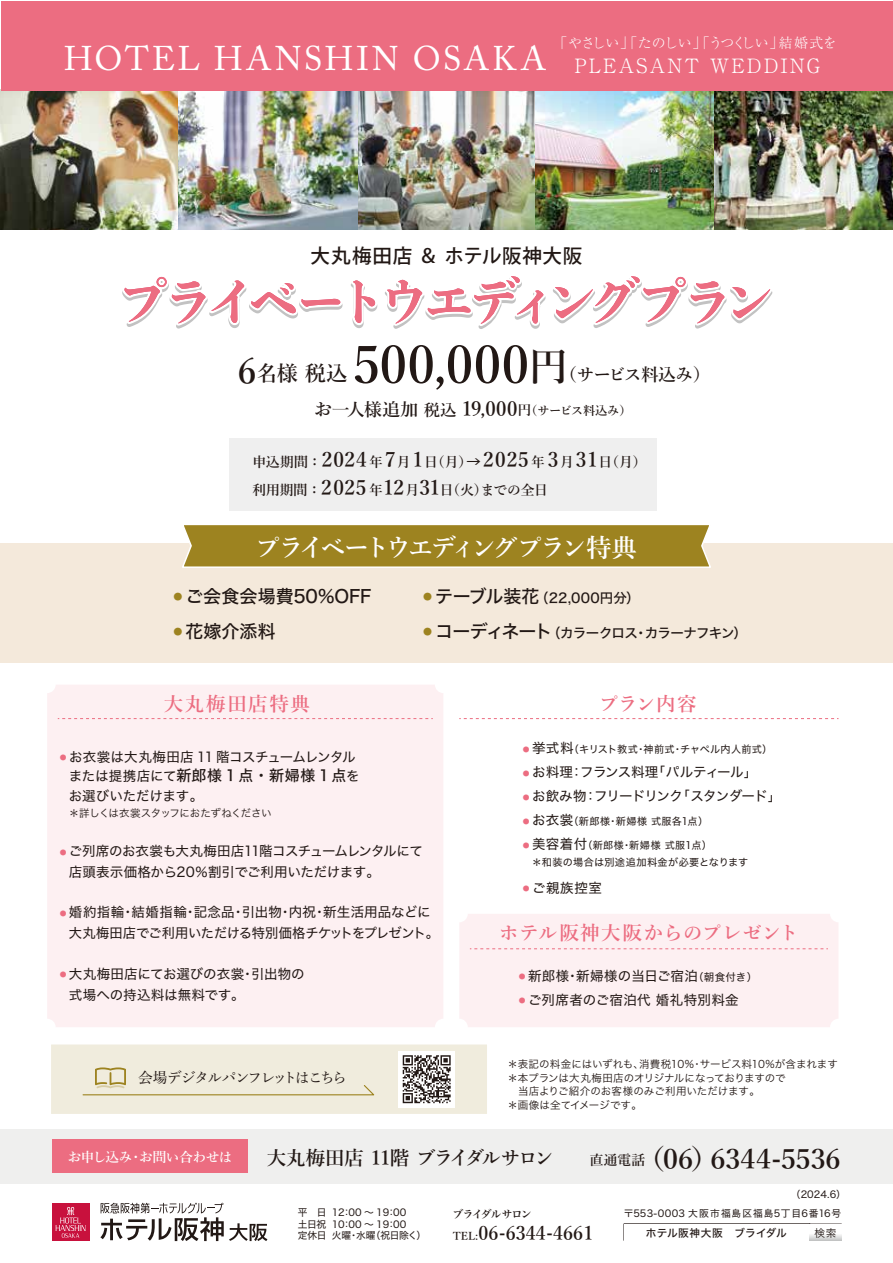
<style>
.page{position:relative;width:893px;height:1263px;background:#fff}
.page>*{position:absolute;margin:0;border:0;box-sizing:border-box;transform-origin:0 0}
.t1{font:800 51.3px "Yu Min";letter-spacing:-.165em;color:#e84572}
.t2{font:34.05px "Adobe Caslon Pro";letter-spacing:.08em;color:#fff}
.t3{font:600 27px "Yu Min";letter-spacing:.005em;color:#221815;scale:1.05 1}
.t4{font:600 25.5px "Yu Min";letter-spacing:-.14em;color:#fff}
.t5{font:600 21.15px "Yu Min";color:#221815}
.t6{font:600 19.5px "Yu Min";letter-spacing:-.045em;color:#221815}
.t7{font:600 19.5px "Yu Min";letter-spacing:.03em;color:#ec6d81}
.t8{font:500 19.5px "Koz Go Pro";letter-spacing:.035em;color:#221815}
.t9{font:600 19.5px "Yu Min";letter-spacing:.08em;color:#ec6d81}
.t10{font:600 19.5px "Yu Min";letter-spacing:.06em;color:#ec6d81}
.t11{font:600 18.9px "Yu Min";letter-spacing:.01em;color:#221815}
.t12{font:18px "Hiragino Sans W5";color:#221815}
.t13{font:600 17.55px "Yu Min";letter-spacing:-.045em;color:#221815}
.t14{font:15px "Hiragino Sans W5";letter-spacing:.04em;color:#221815}
.t15{font:500 14.7px "Yu Min";letter-spacing:-.115em;color:#221815}
.t16{font:300 13.95px "Ryumin Pr 6 N";letter-spacing:-.02em;color:#fff}
.t17{font:600 13.8px/27.3px "Yu Min";letter-spacing:-.015em;color:#221815}
.t18{font:13.5px/21px "Hiragino Sans W4";letter-spacing:-.005em;color:#221815}
.t19{font:13.5px/21px "Hiragino Sans W4";letter-spacing:-.03em;color:#221815}
.t20{font:13.5px "Hiragino Sans W4";letter-spacing:-.035em;color:#221815}
.t21{font:13.5px "Hiragino Sans W5";letter-spacing:-.065em;color:#221815}
.t22{font:13.5px "Hiragino Sans W4";letter-spacing:-.055em;color:#221815}
.t23{font:13.5px "Hiragino Sans W4";letter-spacing:.015em;color:#221815}
.t24{font:13.5px "Hiragino Sans W5";letter-spacing:-.035em;color:#221815}
.t25{font:13.5px "Hiragino Sans W4";letter-spacing:.025em;color:#221815}
.t26{font:600 13.5px "Yu Min";letter-spacing:-.02em;color:#fff}
.t27{font:600 12.15px "Yu Min";letter-spacing:-.025em;color:#221815}
.t28{font:10.65px "Hiragino Sans W5";letter-spacing:.02em;color:#221815}
.t29{font:10.65px "Hiragino Sans W3";color:#221815}
.t30{font:10.5px/13.5px "Hiragino Sans W3";letter-spacing:-.015em;color:#221815}
.t31{font:10.5px "Hiragino Sans W3";color:#231815}
.t32{font:10.5px "Hiragino Sans W3";letter-spacing:-.04em;color:#221815}
.t33{font:10.5px "Hira Min Pro N W6";letter-spacing:-.06em;color:#221815}
.t34{font:10.2px/16.5px "Hiragino Sans W4";letter-spacing:.03em;color:#221815}
.t35{font:9.75px/11.7px "Hiragino Sans W4";color:#221815}
.t36{font:9.75px "Hiragino Sans W4";letter-spacing:.06em;color:#221815}
.t37{font:9.75px "Hiragino Sans W4";color:#221715}
.s1{font-size:51.6px}
.s2{font-size:38.7px}
.s3{font-size:17.85px}
.s4{font-size:16.2px}
.s5{font-size:19.8px}
.s6{font-size:13.5px}
.s7{font-size:35.1px}
.s8{font-size:20.25px}
.s9{font-family:"C4 Universal Line LG E";font-weight:400}
.s10{font-size:18px}
.s11{font-family:"Hiragino Sans W3";font-size:6.75px;color:#ec6d81}
.s12{font-family:"Hiragino Sans W4";font-size:13.5px}
.s13{font-size:10.5px}
.s14{font-size:10.8px}
</style>
<div class="page">
<img style="left:0;top:90px;width:892px;height:139px">
<div style="left:1px;top:1px;width:892px;height:90px;background:#ec6d81"></div>
<div style="left:0;top:543px;width:893px;height:120px;background:#f4e9db"></div>
<div style="left:47px;top:684px;width:396px;height:343px;background:#fdf0f2;border-radius:9px"></div>
<div style="left:459px;top:914px;width:379px;height:113px;background:#fdf0f2;border-radius:9px"></div>
<svg style="left:470px;top:948px;width:358px;height:1px"></svg>
<svg style="left:58px;top:278px;width:780px;height:442px"></svg>
<svg style="left:810px;top:1235px;width:31px;height:5px"></svg>
<svg style="left:100px;top:1203px;width:167px;height:38px"></svg>
<div style="left:52px;top:1203px;width:38px;height:38px;background:#c8113d"></div>
<svg style="left:56px;top:1207px;width:30px;height:31px"></svg>
<div style="left:0;top:1129px;width:893px;height:54px;background:#efefee"></div>
<div style="left:52px;top:1140px;width:196px;height:33px;background:#ec6d81"></div>
<div style="left:51px;top:1044px;width:436px;height:70px;background:#f0ecdd"></div>
<div style="left:398px;top:1051px;width:57px;height:56px;background:#fff"></div>
<svg style="left:403px;top:1055px;width:48px;height:48px"></svg>
<svg style="left:82px;top:1067px;width:293px;height:29px"></svg>
<div style="left:230px;top:438px;width:427px;height:72px;background:#efefef"></div>
<p class="t16" style="left:553px;top:32px;width:285px">「やさしい」「たのしい」「うつくしい」結婚式を</p>
<h2 class="t2" style="left:64px;top:38px;width:758px">HOTEL HANSHIN OSAKA <sub>PLEASANT</sub> <sub>WEDDING</sub></h2>
<h3 class="t8" style="left:311px;top:244px;width:273px">大丸梅田店 ＆ ホテル阪神大阪</h3>
<h1 class="t1" style="left:117px;top:262px;width:659px">プライベートウエディングプラン</h1>
<p class="t13" style="left:353px;top:365px;width:359px"><span class="s1">500,000</span><span class="s2">円</span>（サービス料込み）</p>
<p class="t27" style="left:314px;top:403px;width:319px"><span class="s3">お一人様追加</span> <span class="s4">税込</span> <span class="s5">19,000</span><span class="s6">円</span>（サービス料込み）</p>
<h3 class="t5" style="left:238px;top:362px;width:111px"><span class="s7">6</span>名様 税込</h3>
<p class="t17" style="left:252px;top:449px;width:396px">申込期間：<span class="s8">2024</span>年 <span class="s8">7</span>月<span class="s8">1</span>日（月）<span class="s9">→</span> <span class="s8">2025</span>年 <span class="s8">3</span>月<span class="s8">31</span>日（月）利用期間：<span class="s8">2025</span> 年<span class="s8">12</span>月<span class="s8">31</span>日（火）までの全日</p>
<h3 class="t4" style="left:255px;top:534px;width:383px">プライベートウエディングプラン特典</h3>
<h3 class="t12" style="left:173px;top:580px;width:200px"><sup>●</sup> ご会食会場費50%OFF</h3>
<h3 class="t12" style="left:173px;top:615px;width:103px"><sup>●</sup> 花嫁介添料</h3>
<p class="t24" style="left:423px;top:586px;width:218px"><sup>●</sup> <span class="s10">テーブル装花</span>（22,000円分）</p>
<p class="t21" style="left:423px;top:621px;width:325px"><sup>●</sup> <span class="s10">コーディネート</span>（カラークロス・カラーナフキン）</p>
<h3 class="t9" style="left:164px;top:693px;width:148px">大丸梅田店特典</h3>
<p class="t20" style="left:60px;top:745px;width:297px"><span class="s11">●</span> お衣裳は大丸梅田店 11 階コスチュームレンタル</p>
<p class="t14" style="left:69px;top:762px;width:292px"><span class="s12">または提携店にて</span>新郎様 1点・新婦様 1点<span class="s12">を</span></p>
<p class="t18" style="left:69px;top:784px;width:136px">お選びいただけます。</p>
<p class="t32" style="left:69px;top:804px;width:204px">＊詳しくは衣裳スタッフにおたずねください</p>
<p class="t19" style="left:69px;top:839px;width:356px;text-indent:-9px"><span class="s11">●</span> ご列席のお衣裳も大丸梅田店11階コスチュームレンタルにて店頭表示価格から20％割引でご利用いただけます。</p>
<p class="t18" style="left:69px;top:901px;width:372px;text-indent:-9px"><span class="s11">●</span> 婚約指輪・結婚指輪・記念品・引出物・内祝・新生活用品などに大丸梅田店でご利用いただける特別価格チケットをプレゼント。</p>
<p class="t18" style="left:69px;top:962px;width:237px;text-indent:-9px"><span class="s11">●</span> 大丸梅田店にてお選びの衣裳・引出物の式場への持込料は無料です。</p>
<p class="t15" style="left:138px;top:1064px;width:210px">会場デジタルパンフレットはこちら</p>
<h3 class="t10" style="left:599px;top:693px;width:99px">プラン内容</h3>
<p class="t34" style="left:523px;top:741px;width:251px"><span class="s11">●</span> <span class="s6">挙式料</span>（キリスト教式・神前式・チャペル内人前式）</p>
<p class="t20" style="left:523px;top:760px;width:236px"><span class="s11">●</span> お料理：フランス料理「パルティール」</p>
<p class="t22" style="left:523px;top:784px;width:260px"><span class="s11">●</span> お飲み物：フリードリンク「スタンダード」</p>
<p class="t34" style="left:523px;top:813px;width:187px"><span class="s11">●</span> <span class="s6">お衣裳</span>（新郎様・新婦様 式服各1点）</p>
<p class="t34" style="left:532px;top:837px;width:218px;text-indent:-9px"><span class="s11">●</span> <span class="s6">美容着付</span>（新郎様･新婦様 式服1点）<br>＊和装の場合は別途追加料金が必要となります</p>
<p class="t18" style="left:523px;top:876px;width:81px"><span class="s11">●</span> ご親族控室</p>
<h3 class="t7" style="left:499px;top:922px;width:301px">ホテル阪神大阪からのプレゼント</h3>
<p class="t23" style="left:519px;top:964px;width:240px"><span class="s11">●</span> 新郎様･新婦様の当日ご宿泊<span class="s13">（朝食付き）</span></p>
<p class="t25" style="left:519px;top:988px;width:221px"><span class="s11">●</span> ご列席者のご宿泊代 婚礼特別料金</p>
<p class="t31" style="left:507px;top:1055px;width:332px">＊表記の料金にはいずれも、消費税10%・サービス料10%が含まれます</p>
<p class="t30" style="left:507px;top:1070px;width:280px">＊本プランは大丸梅田店のオリジナルになっておりますので　当店よりご紹介のお客様のみご利用いただけます。</p>
<p class="t31" style="left:507px;top:1095px;width:136px">＊画像は全てイメージです。</p>
<p class="t26" style="left:68px;top:1149px;width:166px">お申し込み・お問い合わせは</p>
<h3 class="t6" style="left:267px;top:1147px;width:289px">大丸梅田店 11階 ブライダルサロン</h3>
<h3 class="t3" style="left:590px;top:1144px;width:240px"><sup>直通電話</sup>（06）6344-5536</h3>
<p class="t37" style="left:791px;top:1185px;width:57px">（2024.6）</p>
<p class="t35" style="left:298px;top:1206px;width:110px">平　日 12：00 ～ 19：00</p>
<p class="t33" style="left:453px;top:1205px;width:81px">ブライダルサロン</p>
<p class="t35" style="left:298px;top:1217px;width:130px">土日祝 10：00 ～ 19：00<br>定休日 火曜・水曜（祝日除く）</p>
<p class="t36" style="left:624px;top:1204px;width:219px">〒553-0003 大阪市福島区福島5丁目6番16号</p>
<h3 class="t11" style="left:453px;top:1222px;width:142px"><span class="s14">TEL:</span>06-6344-4661</h3>
<p class="t28" style="left:646px;top:1223px;width:143px">ホテル阪神大阪　ブライダル</p>
<p class="t29" style="left:815px;top:1223px;width:24px">検索</p>
</div>
